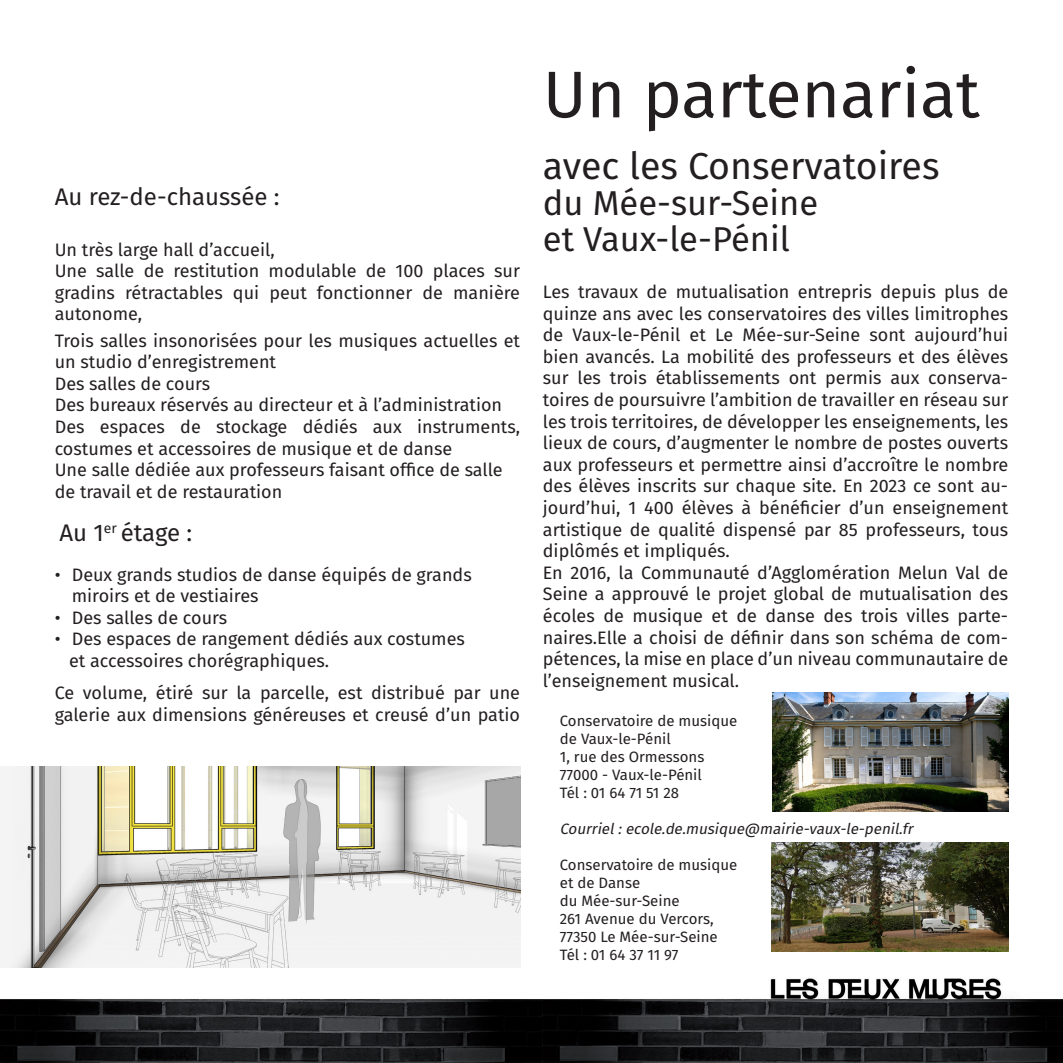
<style>
.page{position:relative;width:1063px;height:1063px;background:#fff}
.page>*{position:absolute;margin:0;border:0;box-sizing:border-box;transform-origin:0 0}
.Le_titre{font:66px "Fira Sans";color:#231f20}
.Le_titre-2{font:37.5px "Fira Sans";color:#231f20}
.Le_titre-3{font:34.5px/36px "Fira Sans";color:#231f20}
.les_departements{font:24px "Fira Sans";color:#231f20}
.texte_standard{font:18px/21.6px "Fira Sans";color:#231f20}
.Le_titre-4{font:18px/21.6px "Fira Sans";color:#231f20;text-align:justify}
.les_departements-2{font:18px/21.6px "Fira Sans";color:#231f20}
.texte_standard-2{font:15px/18px "Fira Sans";color:#231f20}
.texte_standard-3{font:italic 15px "Fira Sans";color:#231f20}
.texte_standard-4{font:15px "Fira Sans";letter-spacing:-.02em;color:#231f20}
</style>
<div class="page">
<img style="left:0;top:766px;width:1063px;height:297px">
<img style="left:772px;top:692px;width:237px;height:120px">
<img style="left:0;top:767px;width:520px;height:201px">
<img style="left:771px;top:842px;width:237px;height:109px">
<p class="les_departements" style="left:55px;top:179px;width:226px">Au rez-de-chaussée :</p>
<p class="texte_standard" style="left:55px;top:238px;width:221px">Un très large hall d’accueil,</p>
<p class="texte_standard" style="left:55px;top:260px;width:467px;text-align:justify">Une salle de restitution modulable de 100 places sur gradins rétractables qui peut fonctionner de manière autonome,</p>
<p class="texte_standard" style="left:55px;top:329px;width:467px">Trois salles insonorisées pour les musiques actuelles et un studio d’enregistrement</p>
<p class="texte_standard" style="left:55px;top:372px;width:157px">Des salles de cours</p>
<p class="texte_standard" style="left:55px;top:394px;width:449px">Des bureaux réservés au directeur et à l’administration</p>
<p class="texte_standard" style="left:55px;top:415px;width:467px">Des espaces de stockage dédiés aux instruments, costumes et accessoires de musique et de danse</p>
<p class="les_departements-2" style="left:55px;top:459px;width:450px">Une salle dédiée aux professeurs faisant office de salle de travail et de restauration</p>
<p class="les_departements" style="left:60px;top:514px;width:134px">Au 1<sup>er</sup> étage :</p>
<p class="Le_titre-4" style="left:55px;top:563px;width:419px">• Deux grands studios de danse équipés de grands</p>
<p class="texte_standard" style="left:72px;top:585px;width:188px">miroirs et de vestiaires</p>
<p class="Le_titre-4" style="left:55px;top:606px;width:174px">• Des salles de cours</p>
<p class="Le_titre-4" style="left:55px;top:628px;width:412px">• Des espaces de rangement dédiés aux costumes</p>
<p class="texte_standard" style="left:69px;top:649px;width:262px">et accessoires chorégraphiques.</p>
<p class="texte_standard" style="left:55px;top:682px;width:467px">Ce volume, étiré sur la parcelle, est distribué par une galerie aux dimensions généreuses et creusé d’un patio</p>
<p class="Le_titre" style="left:543px;top:44px;width:438px">Un partenariat</p>
<p class="Le_titre-2" style="left:543px;top:137px;width:398px">avec les Conservatoires</p>
<p class="Le_titre-3" style="left:543px;top:184px;width:277px">du Mée-sur-Seine et Vaux-le-Pénil</p>
<p class="Le_titre-4" style="left:543px;top:280px;width:467px">Les travaux de mutualisation entrepris depuis plus de quinze ans avec les conservatoires des villes limitrophes de Vaux-le-Pénil et Le Mée-sur-Seine sont aujourd’hui bien avancés. La mobilité des professeurs et des élèves sur les trois établissements ont permis aux conserva&shy;toires de poursuivre l’ambition de travailler en réseau sur les trois territoires, de développer les enseignements, les lieux de cours, d’augmenter le nombre de postes ouverts aux professeurs et permettre ainsi d’accroître le nombre des élèves inscrits sur chaque site. En 2023 ce sont au&shy;jourd’hui, 1 400 élèves à bénéficier d’un enseignement artistique de qualité dispensé par 85 professeurs, tous diplômés et impliqués.</p>
<p class="texte_standard" style="left:543px;top:561px;width:467px;text-align:justify">En 2016, la Communauté d’Agglomération Melun Val de Seine a approuvé le projet global de mutualisation des écoles de musique et de danse des trois villes parte&shy;naires.Elle a choisi de définir dans son schéma de com&shy;pétences, la mise en place d’un niveau communautaire de l’enseignement musical.</p>
<p class="texte_standard-2" style="left:560px;top:712px;width:179px">Conservatoire de musique</p>
<p class="texte_standard-2" style="left:560px;top:730px;width:112px">de Vaux-le-Pénil</p>
<p class="texte_standard-2" style="left:560px;top:748px;width:146px">1, rue des Ormessons</p>
<p class="texte_standard-2" style="left:560px;top:766px;width:144px">77000 - Vaux-le-Pénil</p>
<p class="texte_standard-4" style="left:560px;top:782px;width:121px">Tél : 01 64 71 51 28</p>
<p class="texte_standard-3" style="left:560px;top:818px;width:359px">Courriel:ecole.de.musique@mairie-vaux-le-penil.fr</p>
<p class="texte_standard-2" style="left:560px;top:856px;width:179px">Conservatoire de musique et de Danse</p>
<p class="texte_standard-2" style="left:560px;top:892px;width:121px">du Mée-sur-Seine</p>
<p class="texte_standard-2" style="left:560px;top:910px;width:155px">261 Avenue du Vercors,</p>
<p class="texte_standard-2" style="left:560px;top:928px;width:159px">77350 Le Mée-sur-Seine</p>
<p class="texte_standard-2" style="left:560px;top:946px;width:120px">Tél : 01 64 37 11 97</p>
</div>
